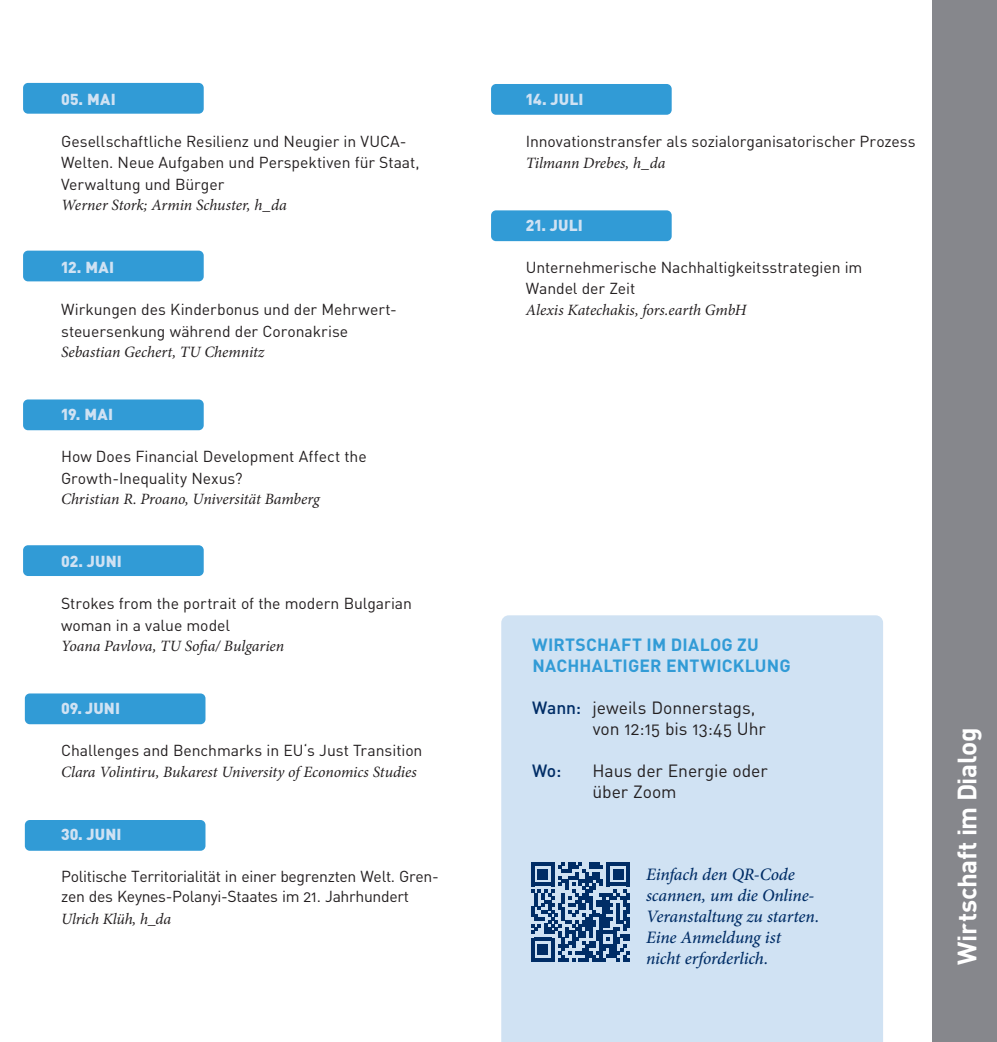
<style>
.page{position:relative;width:997px;height:1042px;background:#fff}
.page>*{position:absolute;margin:0;border:0;box-sizing:border-box;transform-origin:0 0}
._0_Ueberschrift{font:700 26.25px "DINOT";letter-spacing:-.015em;color:#fff}
._0_a_Fließtext_Aufzä{font:italic 500 17.5px/21px "Minion Pro";letter-spacing:-.01em;color:#002d66}
._0_Fließtext{font:17.5px/21px "DINOT";letter-spacing:-.005em;color:#231f20}
._0_Fließtext-2{font:700 17.5px "DINOT";letter-spacing:.01em;color:#319bd6}
._0_Fließtext-3{font:500 17.5px "DINOT";color:#002d66}
._0_a_Fließtext_Aufzä-2{font:15.75px/21px "DINOT";letter-spacing:-.005em;color:#231f20}
._0_a_Fließtext_Aufzä-3{font:italic 15.75px/21px "Minion Pro";letter-spacing:-.005em;color:#231f20}
._0_a_Fließtext_Aufzä-4{font:900 15.75px "DINOT";letter-spacing:.01em;color:#d0e2f3}
.s1{font-family:"Minion Pro";font-style:italic}
.s2{font-family:"DINOT";font-style:normal}
.s3{font-weight:500;color:#002d66}
</style>
<div class="page">
<div style="left:932px;top:0;width:65px;height:1042px;background:#86878c"></div>
<div style="left:501px;top:615px;width:382px;height:427px;background:#d0e2f3"></div>
<div style="left:23px;top:83px;width:181px;height:31px;background:#319bd6;border-radius:5px"></div>
<div style="left:491px;top:210px;width:180px;height:31px;background:#319bd6;border-radius:5px"></div>
<div style="left:491px;top:84px;width:180px;height:31px;background:#319bd6;border-radius:5px"></div>
<div style="left:23px;top:251px;width:181px;height:30px;background:#319bd6;border-radius:5px"></div>
<div style="left:23px;top:399px;width:181px;height:31px;background:#319bd6;border-radius:5px"></div>
<div style="left:23px;top:545px;width:181px;height:31px;background:#319bd6;border-radius:5px"></div>
<div style="left:25px;top:693px;width:180px;height:31px;background:#319bd6;border-radius:5px"></div>
<div style="left:25px;top:820px;width:180px;height:31px;background:#319bd6;border-radius:5px"></div>
<svg style="left:531px;top:862px;width:99px;height:99px;background:#5779a1"></svg>
<p class="_0_a_Fließtext_Aufzä-4" style="left:61px;top:89px;width:56px">05. MAI</p>
<p class="_0_a_Fließtext_Aufzä-2" style="left:61px;top:130px;width:360px">Gesellschaftliche Resilienz und Neugier in VUCA-Welten. Neue Aufgaben und Perspektiven für Staat, Verwaltung und Bürger<br><span class="s1">Werner Stork; Armin Schuster, h_da</span></p>
<p class="_0_a_Fließtext_Aufzä-4" style="left:61px;top:257px;width:55px">12. MAI</p>
<p class="_0_a_Fließtext_Aufzä-2" style="left:61px;top:298px;width:337px">Wirkungen des Kinderbonus und der Mehrwert&shy;steuersenkung während der Coronakrise<br><span class="s1">Sebastian Gechert, TU Chemnitz</span></p>
<p class="_0_a_Fließtext_Aufzä-4" style="left:61px;top:404px;width:53px">19. MAI</p>
<p class="_0_a_Fließtext_Aufzä-2" style="left:61px;top:445px;width:307px">How Does Financial Development Affect the<br>Growth-Inequality Nexus?<br><span class="s1">Christian R. Proano, Universität Bamberg</span></p>
<p class="_0_a_Fließtext_Aufzä-4" style="left:61px;top:551px;width:62px">02. JUNI</p>
<p class="_0_a_Fließtext_Aufzä-2" style="left:61px;top:592px;width:352px">Strokes from the portrait of the modern Bulgarian woman in a value model<br><span class="s1">Yoana Pavlova, TU Sofia/ Bulgarien</span></p>
<p class="_0_a_Fließtext_Aufzä-4" style="left:61px;top:698px;width:60px">09. JUNI</p>
<p class="_0_a_Fließtext_Aufzä-3" style="left:61px;top:740px;width:363px"><span class="s2">Challenges and Benchmarks in EU‘s Just Transition<br></span>Clara Volintiru, Bukarest University of Economics Studies</p>
<p class="_0_a_Fließtext_Aufzä-4" style="left:61px;top:824px;width:62px">30. JUNI</p>
<p class="_0_a_Fließtext_Aufzä-2" style="left:61px;top:865px;width:379px">Politische Territorialität in einer begrenzten Welt. Gren&shy;zen des Keynes-Polanyi-Staates im 21. Jahrhundert<br><span class="s1">Ulrich Klüh, h_da</span></p>
<p class="_0_a_Fließtext_Aufzä-4" style="left:526px;top:89px;width:59px">14. JULI</p>
<p class="_0_a_Fließtext_Aufzä-2" style="left:526px;top:130px;width:391px">Innovationstransfer als sozialorganisatorischer Prozess</p>
<p class="_0_a_Fließtext_Aufzä-3" style="left:526px;top:152px;width:141px">Tilmann Drebes, h_da</p>
<p class="_0_a_Fließtext_Aufzä-4" style="left:526px;top:215px;width:59px">21. JULI</p>
<p class="_0_a_Fließtext_Aufzä-2" style="left:526px;top:256px;width:338px">Unternehmerische Nachhaltigkeitsstrategien im<br>Wandel der Zeit</p>
<p class="_0_a_Fließtext_Aufzä-3" style="left:526px;top:299px;width:222px">Alexis Katechakis, fors.earth GmbH</p>
<p class="_0_Fließtext-2" style="left:532px;top:633px;width:228px">WIRTSCHAFT IM DIALOG ZU</p>
<p class="_0_Fließtext-2" style="left:532px;top:654px;width:260px">NACHHALTIGER ENTWICKLUNG</p>
<p class="_0_Fließtext" style="left:592px;top:696px;width:175px;text-indent:-61px"><span class="s3">Wann:</span> jeweils Donnerstags, von 12:15 bis 13:45 Uhr</p>
<p class="_0_Fließtext-3" style="left:532px;top:759px;width:31px">Wo:</p>
<p class="_0_Fließtext" style="left:592px;top:759px;width:177px">Haus der Energie oder</p>
<p class="_0_Fließtext" style="left:592px;top:780px;width:86px">über Zoom</p>
<p class="_0_a_Fließtext_Aufzä" style="left:646px;top:863px;width:175px">Einfach den QR-Code scannen, um die Online-<br>Veranstaltung zu starten.<br>Eine Anmeldung ist nicht erforderlich.</p>
<p class="_0_Ueberschrift" style="left:949px;top:965px;width:239px;rotate:-90deg">Wirtschaft im Dialog</p>
</div>
